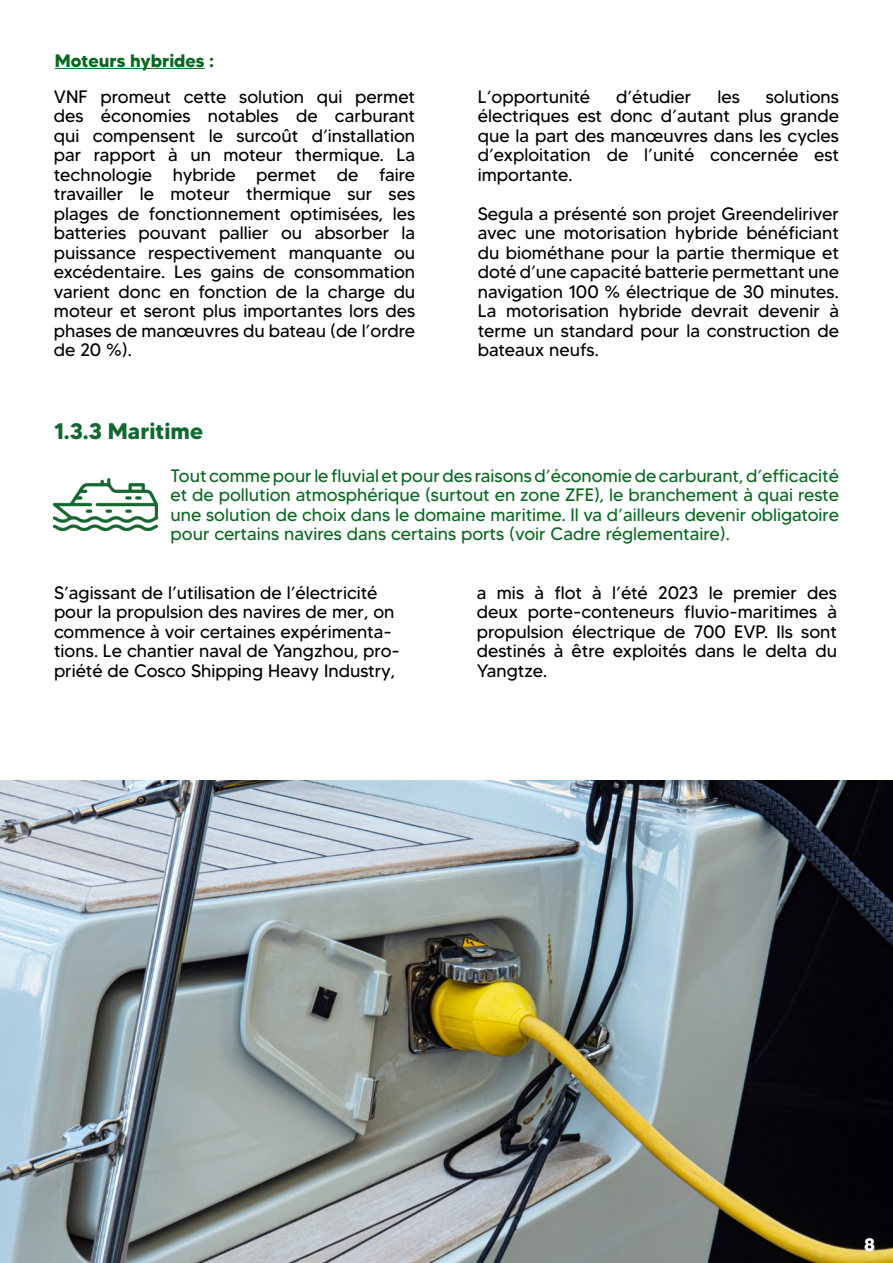
<style>
.page{position:relative;width:893px;height:1263px;background:#fff}
.page>*{position:absolute;margin:0;border:0;box-sizing:border-box;transform-origin:0 0}
.t1{font:700 22.5px "MADETOMMY";color:#12682f}
.t2{font:18px/19.5px "MADETOMMY";color:#000;text-align:justify}
.t3{font:18px/19.5px "MADETOMMY";color:#0b6822;text-align:justify}
.t4{font:700 18px "MADETOMMY";color:#0b6822}
.t5{font:700 18px "MADETOMMY";color:#fff}
</style>
<div class="page">
<hr style="left:55px;top:68px;width:150px;height:1px;background:#0b6822">
<img style="left:53px;top:479px;width:104px;height:52px">
<img style="left:0;top:780px;width:893px;height:483px">
<p class="t4" style="left:55px;top:49px;width:161px">Moteurs hybrides :</p>
<p class="t2" style="left:54px;top:87px;width:363px">VNF promeut cette solution qui permet des économies notables de carburant qui compensent le surcoût d’installation par rapport à un moteur thermique. La technologie hybride permet de faire travailler le moteur thermique sur ses plages de fonctionnement optimisées, les batteries pouvant pallier ou absorber la puissance respectivement manquante ou excédentaire. Les gains de consommation varient donc en fonction de la charge du moteur et seront plus importantes lors des phases de manœuvres du bateau (de l’ordre de 20 %).</p>
<p class="t2" style="left:478px;top:87px;width:114px">L’opportunité</p>
<p class="t2" style="left:616px;top:87px;width:77px">d’étudier</p>
<p class="t2" style="left:717px;top:87px;width:24px">les</p>
<p class="t2" style="left:478px;top:87px;width:363px;text-indent:288px">solutions électriques est donc d’autant plus grande que la part des manœuvres dans les cycles d’exploitation de l’unité concernée est importante.</p>
<p class="t2" style="left:478px;top:204px;width:363px">Segula a présenté son projet Greendeliriver avec une motorisation hybride bénéficiant du biométhane pour la partie thermique et doté d’une capacité batterie permettant une navigation 100 % électrique de 30 minutes.<br>La motorisation hybride devrait devenir à terme un standard pour la construction de bateaux neufs.</p>
<p class="t1" style="left:54px;top:417px;width:151px">1.3.3 Maritime</p>
<p class="t3" style="left:171px;top:465px;width:670px">Tout comme pour le fluvial et pour des raisons d’économie de carburant, d’efficacité et de pollution atmosphérique (surtout en zone ZFE), le branchement à quai reste une solution de choix dans le domaine maritime. Il va d’ailleurs devenir obligatoire pour certains navires dans certains ports (voir Cadre réglementaire).</p>
<p class="t2" style="left:54px;top:582px;width:347px;text-align:left">S’agissant de l’utilisation de l’électricité pour la propulsion des navires de mer, on commence à voir certaines expérimenta&shy;tions. Le chantier naval de Yangzhou, pro&shy;priété de Cosco Shipping Heavy Industry,</p>
<p class="t2" style="left:477px;top:582px;width:362px">a mis à flot à l’été 2023 le premier des deux porte-conteneurs fluvio-maritimes à propulsion électrique de 700 EVP. Ils sont destinés à être exploités dans le delta du Yangtze.</p>
<p class="t5" style="left:857px;top:1233px;width:13px">8</p>
<p class="t5" style="left:864px;top:1233px;width:13px">8</p>
</div>
